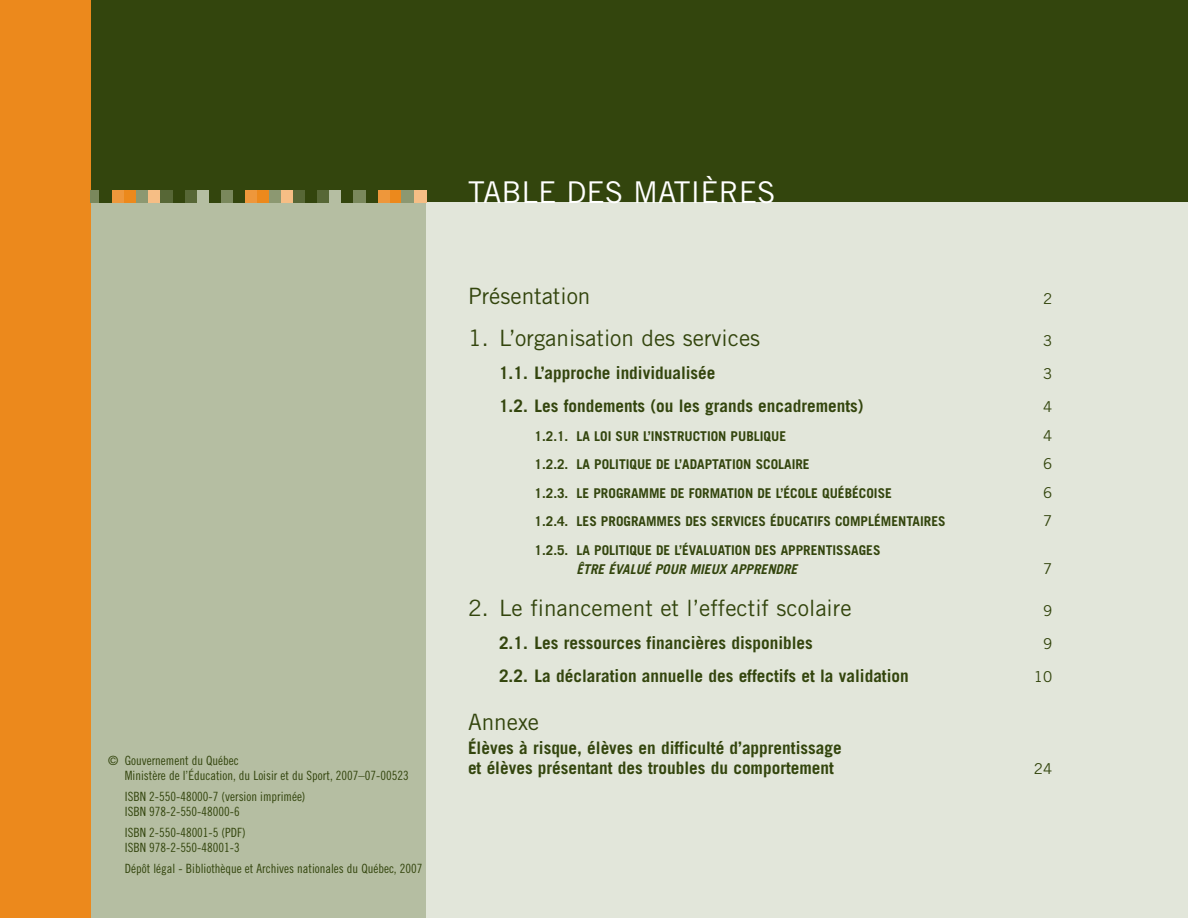
<style>
.page{position:relative;width:1188px;height:918px;background:#fff}
.page>*{position:absolute;margin:0;border:0;box-sizing:border-box;transform-origin:0 0}
.t1{font:30px "Trade Gothic";color:#fff}
.t2{font:22.5px "Trade Gothic";color:#33450d}
.t3{font:700 17.25px/19.5px "Trade Gothic";color:#33450d}
.t4{font:15px "Trade Gothic";color:#33450d}
.t5{font:700 13.5px "Trade Gothic";color:#33450d}
.t6{font:italic 700 13.5px "Trade Gothic";color:#33450d}
.t7{font:12.75px/15px "Trade Gothic Cond Eighteen";color:#33450d}
</style>
<div class="page">
<div style="left:84px;top:0;width:1104px;height:218px;background:#33450d"></div>
<div style="left:89px;top:203px;width:1099px;height:715px;background:#e2e6da"></div>
<div style="left:84px;top:203px;width:342px;height:715px;background:#b5bea2"></div>
<div style="left:0;top:0;width:91px;height:918px;background:#ec891c"></div>
<div style="left:91px;top:190px;width:9px;height:13px;background:#7a885c"></div>
<div style="left:112px;top:190px;width:12px;height:13px;background:#ee973b"></div>
<div style="left:124px;top:190px;width:12px;height:13px;background:#ec891c"></div>
<div style="left:136px;top:190px;width:13px;height:13px;background:#8c9871"></div>
<div style="left:149px;top:190px;width:12px;height:13px;background:#f6be85"></div>
<div style="left:161px;top:190px;width:12px;height:13px;background:#576736"></div>
<div style="left:185px;top:190px;width:12px;height:13px;background:#576736"></div>
<div style="left:197px;top:190px;width:13px;height:13px;background:#b5bea2"></div>
<div style="left:222px;top:190px;width:12px;height:13px;background:#7a885c"></div>
<div style="left:246px;top:190px;width:12px;height:13px;background:#ee973b"></div>
<div style="left:258px;top:190px;width:12px;height:13px;background:#ec891c"></div>
<div style="left:270px;top:190px;width:12px;height:13px;background:#8c9871"></div>
<div style="left:282px;top:190px;width:12px;height:13px;background:#f6be85"></div>
<div style="left:294px;top:190px;width:12px;height:13px;background:#576736"></div>
<div style="left:318px;top:190px;width:12px;height:13px;background:#576736"></div>
<div style="left:330px;top:190px;width:12px;height:13px;background:#b5bea2"></div>
<div style="left:354px;top:190px;width:12px;height:13px;background:#7a885c"></div>
<div style="left:378px;top:190px;width:12px;height:13px;background:#ee973b"></div>
<div style="left:390px;top:190px;width:13px;height:13px;background:#ec891c"></div>
<div style="left:401px;top:190px;width:14px;height:13px;background:#8c9871"></div>
<div style="left:414px;top:190px;width:12px;height:13px;background:#f6be85"></div>
<p class="t7" style="left:125px;top:754px;width:285px;text-indent:-17px">© Gouvernement du Québec<br>Ministère de l’Éducation, du Loisir et du Sport, 2007–07-00523</p>
<p class="t7" style="left:125px;top:790px;width:182px">ISBN 2-550-48000-7 (version imprimée)<br>ISBN 978-2-550-48000-6</p>
<p class="t7" style="left:125px;top:826px;width:122px">ISBN 2-550-48001-5 (PDF)<br>ISBN 978-2-550-48001-3</p>
<p class="t7" style="left:125px;top:862px;width:299px">Dépôt légal - Bibliothèque et Archives nationales du Québec, 2007</p>
<h1 class="t1" style="left:468px;top:182px;width:309px">TABLE DES MATIÈRES</h1>
<h2 class="t2" style="left:468px;top:288px;width:124px">Présentation</h2>
<p class="t4" style="left:1043px;top:293px;width:11px">2</p>
<h2 class="t2" style="left:468px;top:330px;width:294px">1. L’organisation des services</h2>
<p class="t4" style="left:1043px;top:335px;width:11px">3</p>
<p class="t3" style="left:499px;top:365px;width:218px">1.1. L’approche individualisée</p>
<p class="t4" style="left:1043px;top:368px;width:11px">3</p>
<p class="t3" style="left:499px;top:398px;width:366px">1.2. Les fondements (ou les grands encadrements)</p>
<p class="t4" style="left:1043px;top:401px;width:11px">4</p>
<p class="t5" style="left:535px;top:431px;width:253px">1.2.1. LA LOI SUR L’INSTRUCTION PUBLIQUE</p>
<p class="t4" style="left:1043px;top:430px;width:11px">4</p>
<p class="t5" style="left:535px;top:459px;width:277px">1.2.2. LA POLITIQUE DE L’ADAPTATION SCOLAIRE</p>
<p class="t4" style="left:1043px;top:458px;width:11px">6</p>
<p class="t5" style="left:535px;top:488px;width:359px">1.2.3. LE PROGRAMME DE FORMATION DE L’ÉCOLE QUÉBÉCOISE</p>
<p class="t4" style="left:1043px;top:487px;width:11px">6</p>
<p class="t5" style="left:535px;top:516px;width:413px">1.2.4. LES PROGRAMMES DES SERVICES ÉDUCATIFS COMPLÉMENTAIRES</p>
<p class="t4" style="left:1043px;top:515px;width:11px">7</p>
<p class="t5" style="left:535px;top:545px;width:347px">1.2.5. LA POLITIQUE DE L’ÉVALUATION DES APPRENTISSAGES</p>
<p class="t6" style="left:577px;top:564px;width:225px">ÊTRE ÉVALUÉ POUR MIEUX APPRENDRE</p>
<p class="t4" style="left:1043px;top:563px;width:11px">7</p>
<h2 class="t2" style="left:468px;top:600px;width:385px">2. Le financement et l’effectif scolaire</h2>
<p class="t4" style="left:1043px;top:605px;width:11px">9</p>
<p class="t3" style="left:499px;top:635px;width:315px">2.1. Les ressources financières disponibles</p>
<p class="t4" style="left:1043px;top:638px;width:11px">9</p>
<p class="t3" style="left:499px;top:668px;width:411px">2.2. La déclaration annuelle des effectifs et la validation</p>
<p class="t4" style="left:1034px;top:671px;width:20px">10</p>
<h2 class="t2" style="left:468px;top:714px;width:73px">Annexe</h2>
<p class="t3" style="left:468px;top:740px;width:375px">Élèves à risque, élèves en difficulté d’apprentissage et élèves présentant des troubles du comportement</p>
<p class="t4" style="left:1034px;top:763px;width:20px">24</p>
</div>
